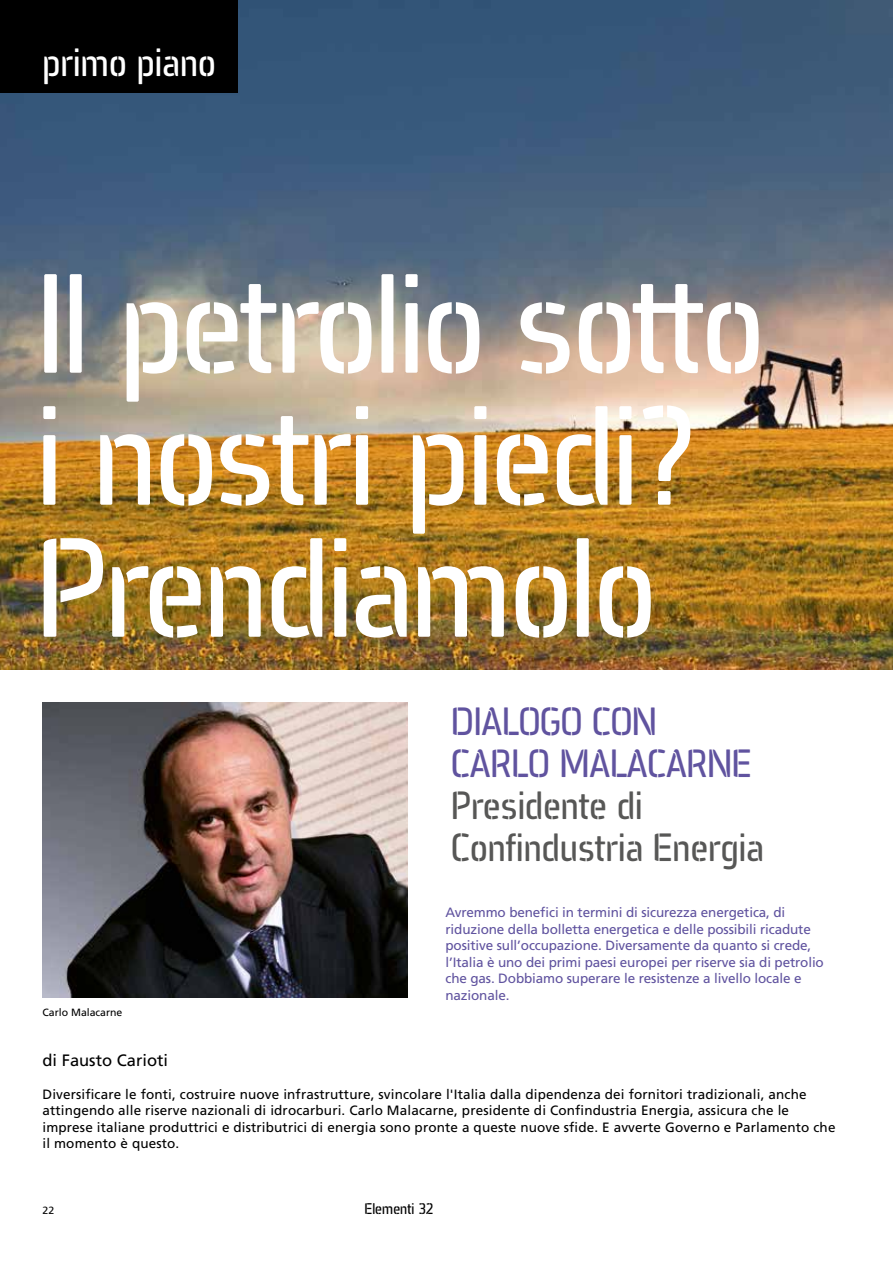
<style>
.page{position:relative;width:893px;height:1263px;background:#fff}
.page>*{position:absolute;margin:0;border:0;box-sizing:border-box;transform-origin:0 0}
.t1{font:150px/132px "Forma OT";letter-spacing:-.02em;color:#fff}
.t2{font:42px/42px "Forma OT";color:#575756}
.t3{font:42px/42px "Forma OT";color:#60539f}
.t4{font:42px "Forma OT";color:#fff}
.t5{font:16.5px "Frutiger LT";color:#000}
.t6{font:16.5px "Forma OT";color:#000}
.t7{font:13.5px/16.5px "Frutiger LT";letter-spacing:.01em;color:#000}
.t8{font:13.5px/16.5px "Frutiger LT";letter-spacing:-.01em;color:#60539f}
.t9{font:10.5px "Frutiger LT";color:#000}
</style>
<div class="page">
<img style="left:0;top:0;width:893px;height:670px">
<img style="left:43px;top:702px;width:364px;height:295px">
<div style="left:0;top:0;width:237px;height:92px;background:#000"></div>
<h2 class="t4" style="left:43px;top:40px;width:175px">primo piano</h2>
<h1 class="t1" style="left:36px;top:258px;width:730px">Il petrolio sotto i nostri piedi?<br>Prendiamolo</h1>
<h2 class="t3" style="left:451px;top:700px;width:302px">DIALOGO CON<br>CARLO MALACARNE</h2>
<h2 class="t2" style="left:451px;top:784px;width:314px">Presidente di<br>Confindustria Energia</h2>
<p class="t9" style="left:43px;top:1006px;width:81px">Carlo Malacarne</p>
<p class="t8" style="left:445px;top:904px;width:380px">Avremmo benefici in termini di sicurezza energetica, di riduzione della bolletta energetica e delle possibili ricadute positive sull’occupazione. Diversamente da quanto si crede, l’Italia è uno dei primi paesi europei per riserve sia di petrolio che gas. Dobbiamo superare le resistenze a livello locale e nazionale.</p>
<p class="t5" style="left:43px;top:1050px;width:127px">di Fausto Carioti</p>
<p class="t7" style="left:43px;top:1086px;width:794px">Diversificare le fonti, costruire nuove infrastrutture, svincolare l'Italia dalla dipendenza dei fornitori tradizionali, anche attingendo alle riserve nazionali di idrocarburi. Carlo Malacarne, presidente di Confindustria Energia, assicura che le imprese italiane produttrici e distributrici di energia sono pronte a queste nuove sfide. E avverte Governo e Parlamento che il momento è questo.</p>
<p class="t9" style="left:43px;top:1204px;width:13px">22</p>
<p class="t6" style="left:365px;top:1200px;width:70px">Elementi 32</p>
</div>
